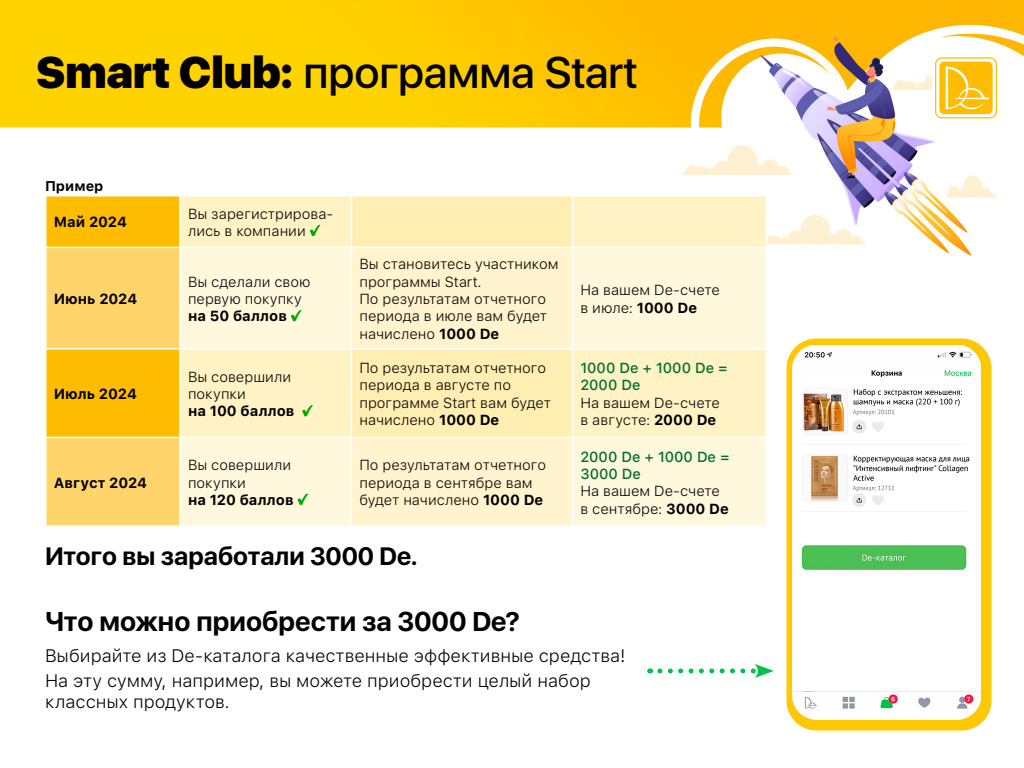
<style>
.page{position:relative;width:1024px;height:768px;background:#fff}
.page>*{position:absolute;margin:0;border:0;box-sizing:border-box;transform-origin:0 0}
.t1{font:500 44px "SFUI Display";letter-spacing:-.005em;color:#000}
.t2{font:700 27px "SFUI Display";color:#000}
.t3{font:700 25px "SFUI Display";letter-spacing:-.005em;color:#000}
.t4{font:300 18px/24.6px "SFUI Text";letter-spacing:-.005em;color:#000}
.t5{font:300 14.5px/17.4px "SFUI Text";color:#000}
.t6{font:700 14.5px "SFUI Text";color:#000}
.t7{font:500 14.5px/17.4px "SFUI Text";color:#006f2e}
.t8{font:700 14px "SFUI Text";color:#000}
.s1{font-weight:900}
.s2{font-weight:700}
</style>
<div class="page">
<img style="left:0;top:0;width:1024px;height:731px">
<div style="left:932px;top:54px;width:68px;height:68px;background:#fff;border-radius:8px"></div>
<svg style="left:935px;top:57px;width:62px;height:61px"></svg>
<div style="left:46px;top:197px;width:133px;height:50px;background:#ffbc00"></div>
<div style="left:181px;top:197px;width:585px;height:50px;background:#fff3c5"></div>
<div style="left:352px;top:197px;width:220px;height:50px;background:#ffeeb1"></div>
<svg style="left:46px;top:248px;width:133px;height:277px;background:#ffcc4a"></svg>
<svg style="left:181px;top:248px;width:585px;height:277px;background:#fff6d5"></svg>
<svg style="left:352px;top:248px;width:220px;height:277px;background:#fff2c4"></svg>
<hr style="left:45px;top:195px;width:135px;height:2px;background:#fff">
<hr style="left:45px;top:197px;width:1px;height:50px;background:#fff">
<hr style="left:180px;top:195px;width:171px;height:2px;background:#fff">
<hr style="left:179px;top:197px;width:2px;height:50px;background:#fff">
<hr style="left:351px;top:195px;width:221px;height:2px;background:#fff">
<hr style="left:351px;top:197px;width:1px;height:50px;background:#fff">
<hr style="left:572px;top:195px;width:195px;height:2px;background:#fff">
<hr style="left:572px;top:197px;width:1px;height:50px;background:#fff">
<hr style="left:766px;top:197px;width:1px;height:50px;background:#fff">
<hr style="left:45px;top:247px;width:135px;height:1px;background:#fff">
<hr style="left:45px;top:248px;width:1px;height:100px;background:#fff">
<hr style="left:180px;top:247px;width:171px;height:1px;background:#fff">
<hr style="left:179px;top:248px;width:2px;height:100px;background:#fff">
<hr style="left:351px;top:247px;width:221px;height:1px;background:#fff">
<hr style="left:351px;top:248px;width:1px;height:100px;background:#fff">
<hr style="left:572px;top:247px;width:195px;height:1px;background:#fff">
<hr style="left:572px;top:248px;width:1px;height:100px;background:#fff">
<hr style="left:766px;top:248px;width:1px;height:100px;background:#fff">
<hr style="left:45px;top:348px;width:135px;height:2px;background:#fff">
<hr style="left:45px;top:350px;width:1px;height:87px;background:#fff">
<hr style="left:180px;top:348px;width:171px;height:2px;background:#fff">
<hr style="left:179px;top:350px;width:2px;height:87px;background:#fff">
<hr style="left:351px;top:348px;width:221px;height:2px;background:#fff">
<hr style="left:351px;top:350px;width:1px;height:87px;background:#fff">
<hr style="left:572px;top:348px;width:195px;height:2px;background:#fff">
<hr style="left:572px;top:350px;width:1px;height:87px;background:#fff">
<hr style="left:766px;top:350px;width:1px;height:87px;background:#fff">
<hr style="left:45px;top:437px;width:135px;height:1px;background:#fff">
<hr style="left:45px;top:438px;width:1px;height:87px;background:#fff">
<hr style="left:180px;top:437px;width:171px;height:1px;background:#fff">
<hr style="left:179px;top:438px;width:2px;height:87px;background:#fff">
<hr style="left:351px;top:437px;width:221px;height:1px;background:#fff">
<hr style="left:351px;top:438px;width:1px;height:87px;background:#fff">
<hr style="left:572px;top:437px;width:195px;height:1px;background:#fff">
<hr style="left:572px;top:438px;width:1px;height:87px;background:#fff">
<hr style="left:766px;top:438px;width:1px;height:87px;background:#fff">
<hr style="left:45px;top:525px;width:135px;height:2px;background:#fff">
<hr style="left:180px;top:525px;width:171px;height:2px;background:#fff">
<hr style="left:351px;top:525px;width:221px;height:2px;background:#fff">
<hr style="left:572px;top:525px;width:195px;height:2px;background:#fff">
<svg style="left:310px;top:225px;width:10px;height:11px"></svg>
<svg style="left:291px;top:310px;width:11px;height:11px"></svg>
<svg style="left:302px;top:405px;width:11px;height:11px"></svg>
<svg style="left:297px;top:494px;width:11px;height:11px"></svg>
<svg style="left:660px;top:664px;width:114px;height:14px"></svg>
<h1 class="t1" style="left:36px;top:42px;width:604px"><span class="s1">Smart Club:</span> программа Start</h1>
<p class="t8" style="left:45px;top:176px;width:60px">Пример</p>
<p class="t6" style="left:54px;top:212px;width:75px">Май 2024</p>
<p class="t5" style="left:188px;top:204px;width:147px">Вы зарегистрирова&shy;лись в компании</p>
<p class="t6" style="left:54px;top:288px;width:85px">Июнь 2024</p>
<p class="t6" style="left:54px;top:383px;width:85px">Июль 2024</p>
<p class="t6" style="left:54px;top:472px;width:95px">Август 2024</p>
<p class="t5" style="left:188px;top:272px;width:124px">Вы сделали свою первую покупку</p>
<p class="t6" style="left:188px;top:306px;width:101px">на 50 баллов</p>
<p class="t5" style="left:188px;top:367px;width:105px">Вы совершили покупки</p>
<p class="t6" style="left:188px;top:401px;width:108px">на 100 баллов</p>
<p class="t5" style="left:188px;top:456px;width:105px">Вы совершили покупки</p>
<p class="t6" style="left:188px;top:489px;width:107px">на 120 баллов</p>
<p class="t5" style="left:359px;top:255px;width:201px">Вы становитесь участником программы Start.<br>По результатам отчетного периода в июле вам будет начислено <span class="s2">1000 De</span></p>
<p class="t5" style="left:580px;top:281px;width:141px">На вашем De-счете в июле: <span class="s2">1000 De</span></p>
<p class="t5" style="left:359px;top:359px;width:193px">По результатам отчетного периода в августе по программе Start вам будет начислено <span class="s2">1000 De</span></p>
<p class="t7" style="left:580px;top:358px;width:149px">1000 De + 1000 De =<br>2000 De</p>
<p class="t5" style="left:580px;top:393px;width:141px">На вашем De-счете в августе: <span class="s2">2000 De</span></p>
<p class="t5" style="left:359px;top:456px;width:188px">По результатам отчетного периода в сентябре вам будет начислено <span class="s2">1000 De</span></p>
<p class="t7" style="left:580px;top:447px;width:151px">2000 De + 1000 De =<br>3000 De</p>
<p class="t5" style="left:580px;top:482px;width:150px">На вашем De-счете в сентябре: <span class="s2">3000 De</span></p>
<h3 class="t3" style="left:45px;top:539px;width:374px">Итого вы заработали 3000 De.</h3>
<h2 class="t2" style="left:45px;top:603px;width:476px">Что можно приобрести за 3000 De?</h2>
<p class="t4" style="left:45px;top:643px;width:582px">Выбирайте из De-каталога качественные эффективные средства!<br>На эту сумму, например, вы можете приобрести целый набор</p>
<p class="t4" style="left:45px;top:689px;width:186px">классных продуктов.</p>
</div>
